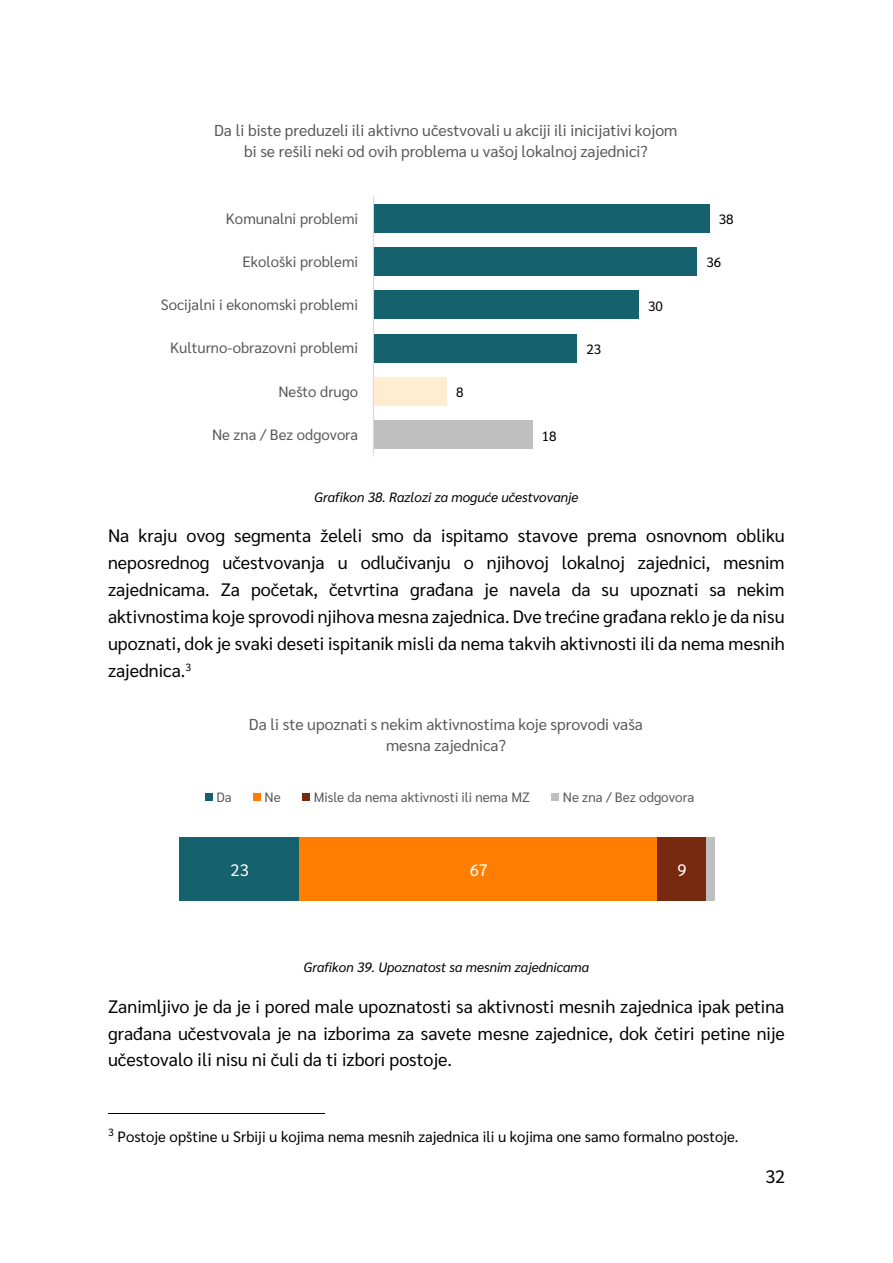
<style>
.page{position:relative;width:893px;height:1263px;background:#fff}
.page>*{position:absolute;margin:0;border:0;box-sizing:border-box;transform-origin:0 0}
.t1{font:18px/26.8px "Sarabun";color:#000;text-align:justify}
.t2{font:16.5px "Sarabun";color:#fff}
.t3{font:15.9px/20.5px "Sarabun";color:#595959;text-align:center}
.t4{font:15px "Sarabun";color:#595959}
.t5{font:15px "Sarabun";color:#000}
.t6{font:italic 13.5px "Sarabun";color:#000}
.t7{font:13.5px "Sarabun";color:#595959}
.t8{font:13.5px "Sarabun";letter-spacing:-.005em;color:#000}
</style>
<div class="page">
<hr style="left:108px;top:1113px;width:216px;height:1px;background:#000">
<div style="left:373px;top:247px;width:324px;height:29px;background:#15616d"></div>
<div style="left:373px;top:291px;width:266px;height:28px;background:#15616d"></div>
<div style="left:373px;top:334px;width:204px;height:29px;background:#15616d"></div>
<div style="left:373px;top:377px;width:74px;height:29px;background:#ffecd1"></div>
<div style="left:373px;top:420px;width:160px;height:29px;background:#bfbfbf"></div>
<div style="left:373px;top:204px;width:337px;height:29px;background:#15616d"></div>
<hr style="left:373px;top:197px;width:1px;height:259px;background:#d9d9d9">
<div style="left:180px;top:837px;width:120px;height:63px;background:#15616d"></div>
<div style="left:300px;top:837px;width:358px;height:63px;background:#ff7d00"></div>
<div style="left:658px;top:837px;width:48px;height:63px;background:#78290f"></div>
<div style="left:706px;top:837px;width:8px;height:63px;background:#bfbfbf"></div>
<div style="left:205px;top:793px;width:8px;height:8px;background:#15616d"></div>
<div style="left:253px;top:793px;width:8px;height:8px;background:#ff7d00"></div>
<div style="left:302px;top:793px;width:8px;height:8px;background:#78290f"></div>
<div style="left:551px;top:793px;width:8px;height:8px;background:#bfbfbf"></div>
<p class="t3" style="left:214px;top:120px;width:465px">Da li biste preduzeli ili aktivno učestvovali u akciji ili inicijativi kojom bi se rešili neki od ovih problema u vašoj lokalnoj zajednici?</p>
<p class="t4" style="left:226px;top:212px;width:134px">Komunalni problemi</p>
<p class="t4" style="left:243px;top:253px;width:117px">Ekološki problemi</p>
<p class="t4" style="left:161px;top:299px;width:199px">Socijalni i ekonomski problemi</p>
<p class="t4" style="left:170px;top:342px;width:190px">Kulturno-obrazovni problemi</p>
<p class="t4" style="left:278px;top:383px;width:81px">Nešto drugo</p>
<p class="t4" style="left:212px;top:429px;width:148px">Ne zna / Bez odgovora</p>
<p class="t8" style="left:456px;top:387px;width:9px">8</p>
<p class="t8" style="left:542px;top:430px;width:16px">18</p>
<p class="t8" style="left:586px;top:344px;width:16px">23</p>
<p class="t8" style="left:648px;top:300px;width:16px">30</p>
<p class="t8" style="left:719px;top:214px;width:16px">38</p>
<p class="t8" style="left:706px;top:257px;width:16px">36</p>
<p class="t6" style="left:315px;top:492px;width:265px">Grafikon 38. Razlozi za moguće učestvovanje</p>
<p class="t1" style="left:108px;top:522px;width:678px">Na kraju ovog segmenta želeli smo da ispitamo stavove prema osnovnom obliku neposrednog učestvovanja u odlučivanju o njihovoj lokalnoj zajednici, mesnim zajednicama. Za početak, četvrtina građana je navela da su upoznati sa nekim aktivnostima koje sprovodi njihova mesna zajednica. Dve trećine građana reklo je da nisu upoznati, dok je svaki deseti ispitanik misli da nema takvih aktivnosti ili da nema mesnih zajednica.<sup>3</sup></p>
<p class="t3" style="left:249px;top:715px;width:396px">Da li ste upoznati s nekim aktivnostima koje sprovodi vaša mesna zajednica?</p>
<p class="t7" style="left:216px;top:791px;width:17px">Da</p>
<p class="t7" style="left:265px;top:791px;width:18px">Ne</p>
<p class="t7" style="left:314px;top:791px;width:218px">Misle da nema aktivnosti ili nema MZ</p>
<p class="t7" style="left:563px;top:791px;width:133px">Ne zna / Bez odgovora</p>
<p class="t2" style="left:231px;top:863px;width:20px">23</p>
<p class="t2" style="left:470px;top:863px;width:20px">67</p>
<p class="t2" style="left:678px;top:863px;width:11px">9</p>
<p class="t6" style="left:304px;top:962px;width:287px">Grafikon 39. Upoznatost sa mesnim zajednicama</p>
<p class="t1" style="left:108px;top:995px;width:678px">Zanimljivo je da je i pored male upoznatosti sa aktivnosti mesnih zajednica ipak petina građana učestvovala je na izborima za savete mesne zajednice, dok četiri petine nije učestovalo ili nisu ni čuli da ti izbori postoje.</p>
<p class="t5" style="left:108px;top:1128px;width:632px"><sup>3</sup> Postoje opštine u Srbiji u kojima nema mesnih zajednica ili u kojima one samo formalno postoje.</p>
<p class="t1" style="left:765px;top:1165px;width:21px">32</p>
</div>
